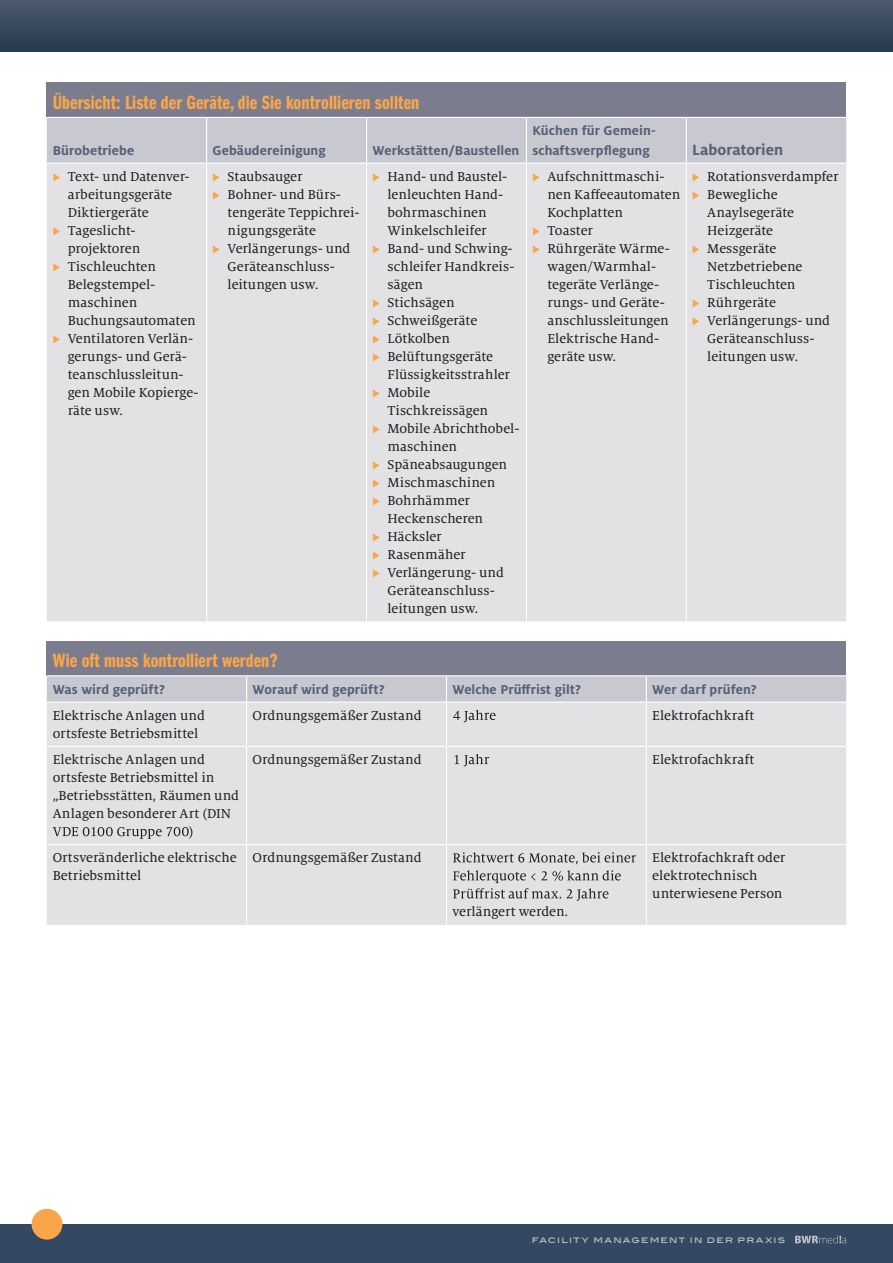
<style>
.page{position:relative;width:893px;height:1263px;background:#fff}
.page>*{position:absolute;margin:0;border:0;box-sizing:border-box;transform-origin:0 0}
.t1{font:19.8px "ITC Franklin Gothic Std Dm Cp";letter-spacing:.005em;color:#f9a64a}
.t2{font:700 16.5px "Milo OT";color:#576176}
.t3{font:14.25px/18px "Milo Serif OT Text";color:#231f20}
.t4{font:700 14.25px/19.5px "Milo OT";letter-spacing:.005em;color:#576176}
.t5{font:9px "Blair ITC Std";letter-spacing:.135em;color:#bdbdc5}
.s1{font-family:"All You Need 2";font-size:10.5px;color:#f9a64a}
</style>
<div class="page">
<div style="left:0;top:0;width:893px;height:51px;background:linear-gradient(to bottom,#4d586d,#283a4f)"></div>
<div style="left:0;top:1225px;width:893px;height:38px;background:#344961"></div>
<div style="left:32px;top:1209px;width:30px;height:30px;background:#f9a64a;border-radius:50%"></div>
<svg style="left:795px;top:1235px;width:51px;height:8px"></svg>
<div style="left:47px;top:82px;width:799px;height:35px;background:#7b7c8d"></div>
<div style="left:47px;top:118px;width:799px;height:45px;background:#c8c8d0"></div>
<div style="left:47px;top:164px;width:799px;height:457px;background:#e2e2e5"></div>
<hr style="left:206px;top:118px;width:1px;height:45px;background:#fff">
<hr style="left:366px;top:118px;width:1px;height:45px;background:#fff">
<hr style="left:526px;top:118px;width:1px;height:45px;background:#fff">
<hr style="left:686px;top:118px;width:1px;height:45px;background:#fff">
<hr style="left:206px;top:164px;width:1px;height:457px;background:#fff">
<hr style="left:366px;top:164px;width:1px;height:457px;background:#fff">
<hr style="left:526px;top:164px;width:1px;height:457px;background:#fff">
<hr style="left:686px;top:164px;width:1px;height:457px;background:#fff">
<div style="left:47px;top:641px;width:799px;height:35px;background:#7b7c8d"></div>
<div style="left:47px;top:703px;width:799px;height:222px;background:#e2e2e5"></div>
<hr style="left:47px;top:675px;width:200px;height:1px;background:#fff">
<hr style="left:247px;top:675px;width:199px;height:1px;background:#fff">
<hr style="left:446px;top:675px;width:200px;height:1px;background:#fff">
<hr style="left:646px;top:675px;width:200px;height:1px;background:#fff">
<div style="left:47px;top:676px;width:799px;height:25px;background:#c8c8d0"></div>
<hr style="left:246px;top:703px;width:1px;height:43px;background:#fff">
<hr style="left:446px;top:703px;width:1px;height:43px;background:#fff">
<hr style="left:646px;top:703px;width:1px;height:43px;background:#fff">
<hr style="left:47px;top:746px;width:200px;height:1px;background:#fff">
<hr style="left:247px;top:746px;width:199px;height:1px;background:#fff">
<hr style="left:246px;top:747px;width:1px;height:97px;background:#fff">
<hr style="left:446px;top:746px;width:200px;height:1px;background:#fff">
<hr style="left:446px;top:747px;width:1px;height:97px;background:#fff">
<hr style="left:646px;top:746px;width:200px;height:1px;background:#fff">
<hr style="left:646px;top:747px;width:1px;height:97px;background:#fff">
<hr style="left:47px;top:844px;width:200px;height:1px;background:#fff">
<hr style="left:247px;top:844px;width:199px;height:1px;background:#fff">
<hr style="left:246px;top:845px;width:1px;height:80px;background:#fff">
<hr style="left:446px;top:844px;width:200px;height:1px;background:#fff">
<hr style="left:446px;top:845px;width:1px;height:80px;background:#fff">
<hr style="left:646px;top:844px;width:200px;height:1px;background:#fff">
<hr style="left:646px;top:845px;width:1px;height:80px;background:#fff">
<svg style="left:453px;top:710px;width:43px;height:12px"></svg>
<svg style="left:53px;top:826px;width:139px;height:13px;background:#bbbabd"></svg>
<svg style="left:454px;top:754px;width:35px;height:12px"></svg>
<svg style="left:453px;top:852px;width:183px;height:12px;background:#b9b8bb"></svg>
<svg style="left:453px;top:870px;width:168px;height:31px;background:#c4c4c6"></svg>
<h1 class="t1" style="left:53px;top:91px;width:368px">Übersicht: Liste der Geräte, die Sie kontrollieren sollten</h1>
<p class="t4" style="left:53px;top:140px;width:83px">Bürobetriebe</p>
<p class="t4" style="left:213px;top:140px;width:115px">Gebäudereinigung</p>
<p class="t4" style="left:372px;top:140px;width:148px">Werkstätten/Baustellen</p>
<p class="t3" style="left:53px;top:168px;width:138px"><span class="s1">C</span> Text- und Datenver-</p>
<p class="t3" style="left:68px;top:186px;width:106px">arbeitungsgeräte</p>
<p class="t3" style="left:68px;top:204px;width:83px">Diktiergeräte</p>
<p class="t3" style="left:53px;top:222px;width:84px"><span class="s1">C</span> Tageslicht-</p>
<p class="t3" style="left:68px;top:240px;width:74px">projektoren</p>
<p class="t3" style="left:53px;top:258px;width:105px"><span class="s1">C</span> Tischleuchten</p>
<p class="t3" style="left:68px;top:276px;width:89px">Belegstempel-</p>
<p class="t3" style="left:68px;top:294px;width:71px">maschinen</p>
<p class="t3" style="left:68px;top:312px;width:129px">Buchungsautomaten</p>
<p class="t3" style="left:53px;top:330px;width:142px"><span class="s1">C</span> Ventilatoren Verlän-</p>
<p class="t3" style="left:68px;top:348px;width:121px">gerungs- und Gerä-</p>
<p class="t3" style="left:68px;top:366px;width:117px">teanschlussleitun-</p>
<p class="t3" style="left:68px;top:384px;width:132px">gen Mobile Kopierge-</p>
<p class="t3" style="left:68px;top:402px;width:57px">räte usw.</p>
<p class="t3" style="left:213px;top:168px;width:91px"><span class="s1">C</span> Staubsauger</p>
<p class="t3" style="left:213px;top:186px;width:130px"><span class="s1">C</span> Bohner- und Bürs-</p>
<p class="t3" style="left:228px;top:204px;width:133px">tengeräte Teppichrei-</p>
<p class="t3" style="left:228px;top:222px;width:90px">nigungsgeräte</p>
<p class="t3" style="left:213px;top:240px;width:139px"><span class="s1">C</span> Verlängerungs- und</p>
<p class="t3" style="left:228px;top:258px;width:109px">Geräteanschluss-</p>
<p class="t3" style="left:228px;top:276px;width:92px">leitungen usw.</p>
<p class="t3" style="left:372px;top:168px;width:136px"><span class="s1">C</span> Hand- und Baustel-</p>
<p class="t3" style="left:387px;top:186px;width:117px">lenleuchten Hand-</p>
<p class="t3" style="left:387px;top:204px;width:101px">bohrmaschinen</p>
<p class="t3" style="left:387px;top:222px;width:101px">Winkelschleifer</p>
<p class="t3" style="left:372px;top:240px;width:142px"><span class="s1">C</span> Band- und Schwing-</p>
<p class="t3" style="left:387px;top:258px;width:128px">schleifer Handkreis-</p>
<p class="t3" style="left:387px;top:276px;width:37px">sägen</p>
<p class="t3" style="left:372px;top:294px;width:84px"><span class="s1">C</span> Stichsägen</p>
<p class="t3" style="left:372px;top:312px;width:106px"><span class="s1">C</span> Schweißgeräte</p>
<p class="t3" style="left:372px;top:330px;width:79px"><span class="s1">C</span> Lötkolben</p>
<p class="t3" style="left:372px;top:348px;width:122px"><span class="s1">C</span> Belüftungsgeräte</p>
<p class="t3" style="left:387px;top:366px;width:124px">Flüssigkeitsstrahler</p>
<p class="t3" style="left:372px;top:384px;width:59px"><span class="s1">C</span> Mobile</p>
<p class="t3" style="left:387px;top:402px;width:102px">Tischkreissägen</p>
<p class="t3" style="left:372px;top:420px;width:149px"><span class="s1">C</span> Mobile Abrichthobel-</p>
<p class="t3" style="left:387px;top:438px;width:71px">maschinen</p>
<p class="t3" style="left:372px;top:456px;width:136px"><span class="s1">C</span> Späneabsaugungen</p>
<p class="t3" style="left:372px;top:474px;width:124px"><span class="s1">C</span> Mischmaschinen</p>
<p class="t3" style="left:372px;top:492px;width:99px"><span class="s1">C</span> Bohrhämmer</p>
<p class="t3" style="left:387px;top:510px;width:97px">Heckenscheren</p>
<p class="t3" style="left:372px;top:528px;width:71px"><span class="s1">C</span> Häcksler</p>
<p class="t3" style="left:372px;top:546px;width:95px"><span class="s1">C</span> Rasenmäher</p>
<p class="t3" style="left:372px;top:564px;width:133px"><span class="s1">C</span> Verlängerung- und</p>
<p class="t3" style="left:387px;top:582px;width:109px">Geräteanschluss-</p>
<p class="t3" style="left:387px;top:600px;width:92px">leitungen usw.</p>
<p class="t4" style="left:532px;top:121px;width:125px">Küchen für Gemein&shy;schaftsverpflegung</p>
<p class="t3" style="left:532px;top:168px;width:134px"><span class="s1">C</span> Aufschnittmaschi-</p>
<p class="t3" style="left:547px;top:186px;width:134px">nen Kaffeeautomaten</p>
<p class="t3" style="left:547px;top:204px;width:77px">Kochplatten</p>
<p class="t3" style="left:532px;top:222px;width:62px"><span class="s1">C</span> Toaster</p>
<p class="t3" style="left:532px;top:240px;width:139px"><span class="s1">C</span> Rührgeräte Wärme-</p>
<p class="t3" style="left:547px;top:258px;width:110px">wagen/Warmhal-</p>
<p class="t3" style="left:547px;top:276px;width:113px">tegeräte Verlänge-</p>
<p class="t3" style="left:547px;top:294px;width:119px">rungs- und Geräte-</p>
<p class="t3" style="left:547px;top:312px;width:123px">anschlussleitungen</p>
<p class="t3" style="left:547px;top:330px;width:113px">Elektrische Hand-</p>
<p class="t3" style="left:547px;top:348px;width:71px">geräte usw.</p>
<p class="t2" style="left:692px;top:140px;width:92px">Laboratorien</p>
<p class="t3" style="left:692px;top:168px;width:148px"><span class="s1">C</span> Rotationsverdampfer</p>
<p class="t3" style="left:692px;top:186px;width:87px"><span class="s1">C</span> Bewegliche</p>
<p class="t3" style="left:707px;top:204px;width:88px">Anaylsegeräte</p>
<p class="t3" style="left:707px;top:222px;width:67px">Heizgeräte</p>
<p class="t3" style="left:692px;top:240px;width:86px"><span class="s1">C</span> Messgeräte</p>
<p class="t3" style="left:707px;top:258px;width:97px">Netzbetriebene</p>
<p class="t3" style="left:707px;top:276px;width:90px">Tischleuchten</p>
<p class="t3" style="left:692px;top:294px;width:85px"><span class="s1">C</span> Rührgeräte</p>
<p class="t3" style="left:692px;top:312px;width:139px"><span class="s1">C</span> Verlängerungs- und</p>
<p class="t3" style="left:707px;top:330px;width:109px">Geräteanschluss-</p>
<p class="t3" style="left:707px;top:348px;width:92px">leitungen usw.</p>
<h1 class="t1" style="left:53px;top:650px;width:227px">Wie oft muss kontrolliert werden?</h1>
<p class="t4" style="left:53px;top:679px;width:114px">Was wird geprüft?</p>
<p class="t4" style="left:253px;top:679px;width:134px">Worauf wird geprüft?</p>
<p class="t4" style="left:452px;top:679px;width:130px">Welche Prüffrist gilt?</p>
<p class="t4" style="left:652px;top:679px;width:106px">Wer darf prüfen?</p>
<p class="t3" style="left:53px;top:707px;width:154px">Elektrische Anlagen und ortsfeste Betriebsmittel</p>
<p class="t3" style="left:253px;top:707px;width:171px">Ordnungsgemäßer Zustand</p>
<p class="t3" style="left:652px;top:707px;width:104px">Elektrofachkraft</p>
<p class="t3" style="left:53px;top:751px;width:188px">Elektrische Anlagen und ortsfeste Betriebsmittel in „Betriebsstätten, Räumen und<br>Anlagen besonderer Art (DIN</p>
<p class="t3" style="left:253px;top:751px;width:171px">Ordnungsgemäßer Zustand</p>
<p class="t3" style="left:652px;top:751px;width:104px">Elektrofachkraft</p>
<p class="t3" style="left:53px;top:849px;width:185px">Ortsveränderliche elektrische<br>Betriebsmittel</p>
<p class="t3" style="left:253px;top:849px;width:171px">Ordnungsgemäßer Zustand</p>
<p class="t3" style="left:452px;top:903px;width:117px">verlängert werden.</p>
<p class="t3" style="left:652px;top:849px;width:134px">Elektrofachkraft oder elektrotechnisch unterwiesene Person</p>
<p class="t5" style="left:532px;top:1234px;width:255px">FACILITY MANAGEMENT IN DER PRAXIS</p>
</div>
